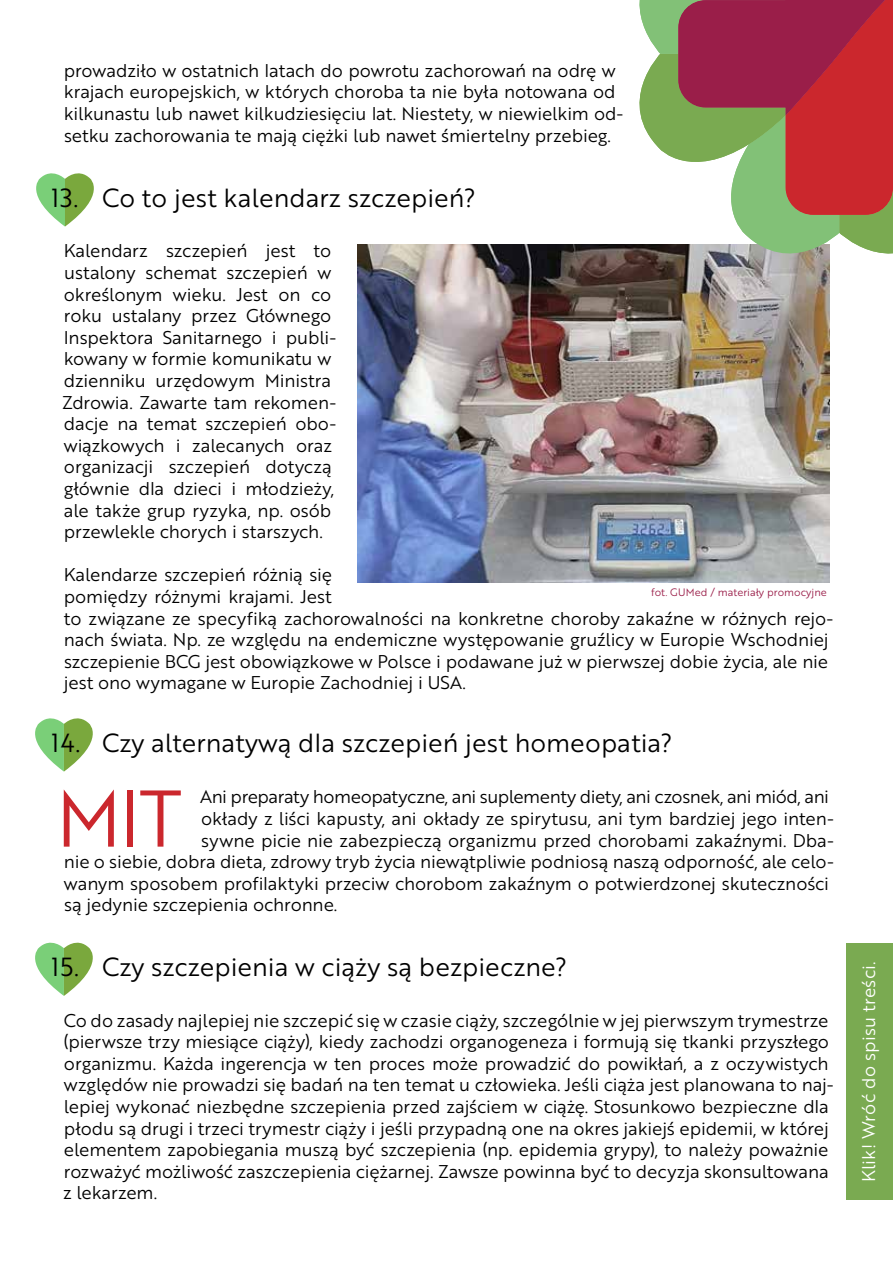
<style>
.page{position:relative;width:893px;height:1263px;background:#fff}
.page>*{position:absolute;margin:0;border:0;box-sizing:border-box;transform-origin:0 0}
.t1{font:78px "Brother 1816 Book";color:#cb272d}
.t2{font:25.5px "Brother 1816 Book";color:#000}
.t3{font:18px/21.6px "Brother 1816 Book";letter-spacing:-.01em;color:#000}
.t4{font:18px "Brother 1816 Book";letter-spacing:.01em;color:#fff}
.t5{font:10.5px "Brother 1816 Book";color:#9a1e49}
</style>
<div class="page">
<div style="left:846px;top:943px;width:47px;height:256px;background:#7aaa51"></div>
<svg style="left:36px;top:173px;width:58px;height:54px"></svg>
<svg style="left:35px;top:718px;width:58px;height:54px"></svg>
<svg style="left:35px;top:942px;width:58px;height:54px"></svg>
<img style="left:357px;top:244px;width:472px;height:339px">
<svg style="left:614px;top:0;width:279px;height:279px"></svg>
<p class="t3" style="left:64px;top:59px;width:561px">prowadziło w ostatnich latach do powrotu zachorowań na odrę w krajach europejskich, w których choroba ta nie była notowana od kilkunastu lub nawet kilkudziesięciu lat. Niestety, w niewielkim od&shy;setku zachorowania te mają ciężki lub nawet śmiertelny przebieg.</p>
<h2 class="t2" style="left:51px;top:179px;width:426px">13. Co to jest kalendarz szczepień?</h2>
<p class="t3" style="left:62px;top:239px;width:276px">Kalendarz szczepień jest to ustalony schemat szczepień w określonym wieku. Jest on co roku ustalany przez Głównego<br>Inspektora Sanitarnego i publi&shy;kowany w formie komunikatu w dzienniku urzędowym Ministra<br>Zdrowia. Zawarte tam rekomen&shy;dacje na temat szczepień obo&shy;wiązkowych i zalecanych oraz organizacji szczepień dotyczą głównie dla dzieci i młodzieży, ale także grup ryzyka, np. osób przewlekle chorych i starszych.</p>
<p class="t3" style="left:64px;top:563px;width:771px">Kalendarze szczepień różnią się<br>pomiędzy różnymi krajami. Jest<br>to związane ze specyfiką zachorowalności na konkretne choroby zakaźne w różnych rejo&shy;nach świata. Np. ze względu na endemiczne występowanie gruźlicy w Europie Wschodniej szczepienie BCG jest obowiązkowe w Polsce i podawane już w pierwszej dobie życia, ale nie jest ono wymagane w Europie Zachodniej i USA.</p>
<p class="t5" style="left:651px;top:585px;width:177px">fot. GUMed / materiały promocyjne</p>
<h2 class="t2" style="left:51px;top:724px;width:623px">14. Czy alternatywą dla szczepień jest homeopatia?</h2>
<h1 class="t1" style="left:56px;top:761px;width:127px">MIT</h1>
<p class="t3" style="left:200px;top:785px;width:630px">Ani preparaty homeopatyczne, ani suplementy diety, ani czosnek, ani miód, ani</p>
<p class="t3" style="left:201px;top:807px;width:634px">okłady z liści kapusty, ani okłady ze spirytusu, ani tym bardziej jego inten-</p>
<p class="t3" style="left:201px;top:829px;width:634px">sywne picie nie zabezpieczą organizmu przed chorobami zakaźnymi. Dba-</p>
<p class="t3" style="left:64px;top:850px;width:772px">nie o siebie, dobra dieta, zdrowy tryb życia niewątpliwie podniosą naszą odporność, ale celo-</p>
<p class="t3" style="left:64px;top:872px;width:767px">wanym sposobem profilaktyki przeciw chorobom zakaźnym o potwierdzonej skuteczności</p>
<p class="t3" style="left:64px;top:893px;width:275px">są jedynie szczepienia ochronne.</p>
<h2 class="t2" style="left:51px;top:948px;width:518px">15. Czy szczepienia w ciąży są bezpieczne?</h2>
<p class="t3" style="left:63px;top:1009px;width:772px">Co do zasady najlepiej nie szczepić się w czasie ciąży, szczególnie w jej pierwszym trymestrze (pierwsze trzy miesiące ciąży), kiedy zachodzi organogeneza i formują się tkanki przyszłego organizmu. Każda ingerencja w ten proces może prowadzić do powikłań, a z oczywistych względów nie prowadzi się badań na ten temat u człowieka. Jeśli ciąża jest planowana to naj&shy;lepiej wykonać niezbędne szczepienia przed zajściem w ciążę. Stosunkowo bezpieczne dla płodu są drugi i trzeci trymestr ciąży i jeśli przypadną one na okres jakiejś epidemii, w której elementem zapobiegania muszą być szczepienia (np. epidemia grypy), to należy poważnie rozważyć możliwość zaszczepienia ciężarnej. Zawsze powinna być to decyzja skonsultowana z lekarzem.</p>
<p class="t4" style="left:855px;top:1182px;width:222px;rotate:-90deg">Klik! Wróć do spisu treści.</p>
</div>
